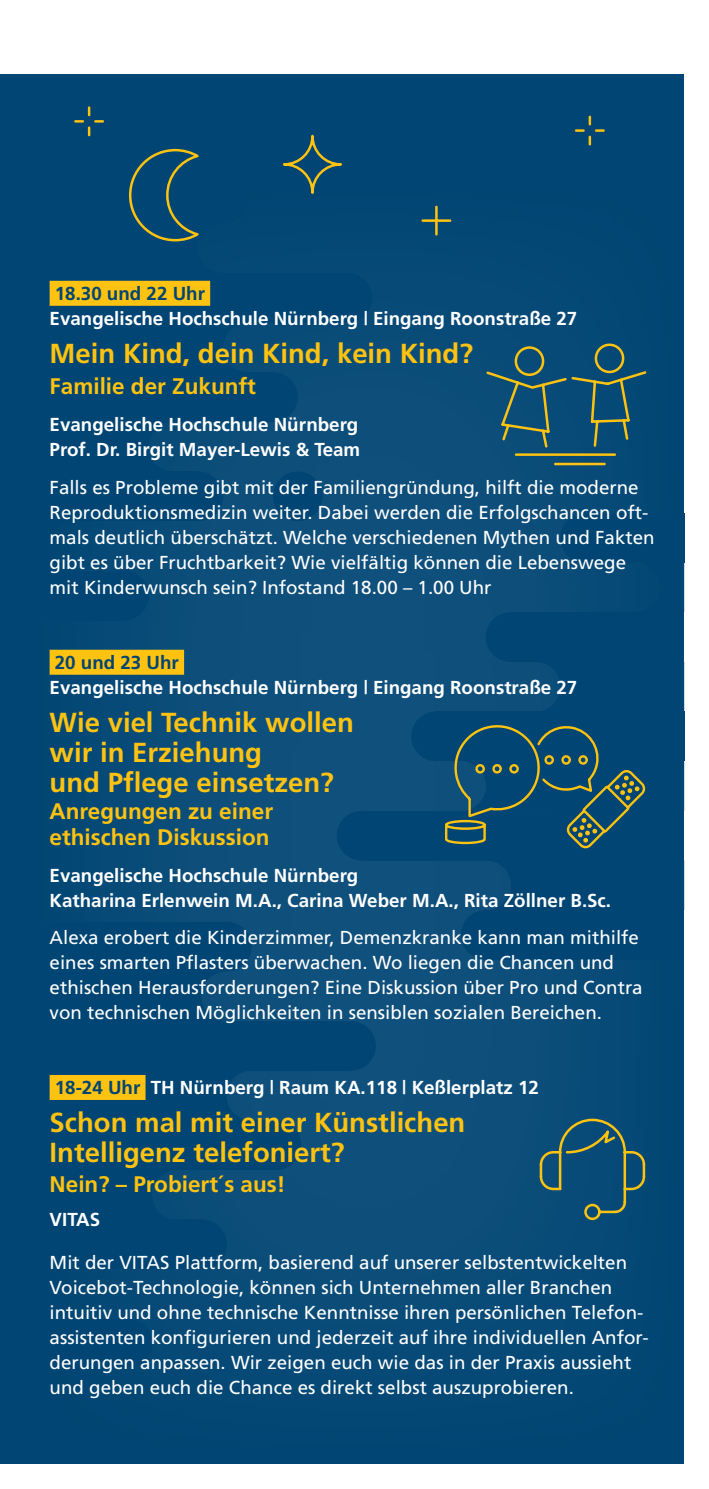
<style>
.page{position:relative;width:709px;height:1489px;background:#fff}
.page>*{position:absolute;margin:0;border:0;box-sizing:border-box;transform-origin:0 0}
.t1{font:700 27.5px/30px "Frutiger";color:#fec210}
.t2{font:700 22.5px/26.2px "Frutiger";color:#fec210}
.t3{font:18.75px/25px "Frutiger";color:#fff}
.t4{font:700 18.75px/25px "Frutiger";color:#fff}
.t5{font:700 18.75px "Frutiger";color:#004573}
.s1{color:#004573}
</style>
<div class="page">
<div style="left:0;top:74px;width:684px;height:1389px;background:#004573"></div>
<div style="left:25px;top:174px;width:659px;height:1289px;background:#0b4c79"></div>
<div style="left:322px;top:273px;width:50px;height:49px;background:#004573;border-radius:50%"></div>
<div style="left:174px;top:471px;width:49px;height:50px;background:#004573;border-radius:50%"></div>
<div style="left:99px;top:570px;width:50px;height:50px;background:#004573;border-radius:50%"></div>
<div style="left:198px;top:174px;width:50px;height:49px;background:#004573;border-radius:50%"></div>
<div style="left:248px;top:372px;width:50px;height:50px;background:#004573;border-radius:50%"></div>
<svg style="left:25px;top:322px;width:223px;height:50px"></svg>
<svg style="left:25px;top:422px;width:141px;height:49px"></svg>
<div style="left:25px;top:521px;width:43px;height:49px;background:#004573"></div>
<div style="left:25px;top:273px;width:322px;height:49px;background:#004573"></div>
<div style="left:25px;top:471px;width:173px;height:50px;background:#004573"></div>
<div style="left:273px;top:471px;width:49px;height:50px;background:#004573;border-radius:50%"></div>
<div style="left:25px;top:570px;width:99px;height:50px;background:#004573"></div>
<div style="left:25px;top:372px;width:248px;height:50px;background:#004573"></div>
<div style="left:337px;top:810px;width:49px;height:50px;background:#004573;border-radius:50%"></div>
<div style="left:485px;top:612px;width:50px;height:50px;background:#004573;border-radius:50%"></div>
<div style="left:560px;top:513px;width:49px;height:49px;background:#004573;border-radius:50%"></div>
<div style="left:461px;top:910px;width:49px;height:49px;background:#004573;border-radius:50%"></div>
<div style="left:411px;top:711px;width:50px;height:50px;background:#004573;border-radius:50%"></div>
<svg style="left:486px;top:860px;width:198px;height:50px"></svg>
<svg style="left:543px;top:662px;width:141px;height:49px"></svg>
<div style="left:635px;top:562px;width:49px;height:50px;background:#004573"></div>
<div style="left:361px;top:810px;width:323px;height:50px;background:#004573"></div>
<div style="left:510px;top:612px;width:174px;height:50px;background:#004573"></div>
<div style="left:585px;top:513px;width:99px;height:49px;background:#004573"></div>
<div style="left:485px;top:910px;width:199px;height:49px;background:#004573"></div>
<div style="left:436px;top:711px;width:248px;height:50px;background:#004573"></div>
<div style="left:326px;top:1021px;width:50px;height:49px;background:#004573;border-radius:50%"></div>
<div style="left:177px;top:1219px;width:50px;height:50px;background:#004573;border-radius:50%"></div>
<div style="left:103px;top:1318px;width:49px;height:50px;background:#004573;border-radius:50%"></div>
<div style="left:202px;top:921px;width:50px;height:50px;background:#004573;border-radius:50%"></div>
<div style="left:252px;top:1120px;width:49px;height:49px;background:#004573;border-radius:50%"></div>
<svg style="left:28px;top:971px;width:198px;height:50px"></svg>
<svg style="left:28px;top:1070px;width:223px;height:50px"></svg>
<svg style="left:28px;top:1169px;width:149px;height:50px"></svg>
<div style="left:28px;top:1269px;width:44px;height:49px;background:#004573"></div>
<div style="left:28px;top:1021px;width:323px;height:49px;background:#004573"></div>
<div style="left:28px;top:1219px;width:174px;height:50px;background:#004573"></div>
<div style="left:28px;top:1318px;width:100px;height:50px;background:#004573"></div>
<div style="left:28px;top:921px;width:199px;height:50px;background:#004573"></div>
<div style="left:28px;top:1120px;width:248px;height:49px;background:#004573"></div>
<svg style="left:576px;top:117px;width:27px;height:27px"></svg>
<svg style="left:75px;top:108px;width:28px;height:27px"></svg>
<hr style="left:422px;top:219px;width:28px;height:3px;background:#fec210">
<hr style="left:435px;top:207px;width:2px;height:27px;background:#fec210">
<div style="left:283px;top:135px;width:59px;height:59px;border:2px solid #fec210;border-radius:50%"></div>
<svg style="left:486px;top:343px;width:161px;height:123px"></svg>
<svg style="left:539px;top:1118px;width:107px;height:103px"></svg>
<svg style="left:444px;top:725px;width:240px;height:124px"></svg>
<div style="left:475px;top:764px;width:10px;height:9px;border:2px solid #fec210;border-radius:50%"></div>
<div style="left:492px;top:764px;width:10px;height:9px;border:2px solid #fec210;border-radius:50%"></div>
<div style="left:509px;top:764px;width:10px;height:9px;border:2px solid #fec210;border-radius:50%"></div>
<div style="left:544px;top:755px;width:10px;height:9px;border:2px solid #fec210;border-radius:50%"></div>
<div style="left:561px;top:755px;width:10px;height:9px;border:2px solid #fec210;border-radius:50%"></div>
<div style="left:578px;top:755px;width:10px;height:9px;border:2px solid #fec210;border-radius:50%"></div>
<div style="left:25px;top:148px;width:198px;height:125px;background:#004573"></div>
<div style="left:50px;top:281px;width:160px;height:25px;background:#fec210"></div>
<div style="left:50px;top:649px;width:134px;height:25px;background:#fec210"></div>
<div style="left:50px;top:1074px;width:95px;height:25px;background:#fec210"></div>
<p class="t5" style="left:55px;top:282px;width:152px">18.30 und 22 Uhr</p>
<p class="t4" style="left:50px;top:306px;width:529px">Evangelische Hochschule Nürnberg | Eingang Roonstraße 27</p>
<h1 class="t1" style="left:50px;top:338px;width:425px">Mein Kind, dein Kind, kein Kind?</h1>
<p class="t2" style="left:50px;top:373px;width:208px">Familie der Zukunft</p>
<p class="t4" style="left:50px;top:412px;width:312px">Evangelische Hochschule Nürnberg<br>Prof. Dr. Birgit Mayer-Lewis &amp; Team</p>
<p class="t3" style="left:50px;top:475px;width:606px">Falls es Probleme gibt mit der Familiengründung, hilft die moderne Reproduktionsmedizin weiter. Dabei werden die Erfolgschancen oft&shy;mals deutlich überschätzt. Welche verschiedenen Mythen und Fakten gibt es über Fruchtbarkeit? Wie vielfältig können die Lebenswege mit Kinderwunsch sein? Infostand 18.00 – 1.00 Uhr</p>
<p class="t5" style="left:55px;top:651px;width:125px">20 und 23 Uhr</p>
<p class="t4" style="left:50px;top:675px;width:529px">Evangelische Hochschule Nürnberg | Eingang Roonstraße 27</p>
<h1 class="t1" style="left:50px;top:706px;width:306px">Wie viel Technik wollen wir in Erziehung<br>und Pflege einsetzen?</h1>
<p class="t2" style="left:50px;top:798px;width:225px">Anregungen zu einer ethischen Diskussion</p>
<p class="t4" style="left:50px;top:862px;width:563px">Evangelische Hochschule Nürnberg<br>Katharina Erlenwein M.A., Carina Weber M.A., Rita Zöllner B.Sc.</p>
<p class="t3" style="left:50px;top:925px;width:594px">Alexa erobert die Kinderzimmer, Demenzkranke kann man mithilfe eines smarten Pflasters überwachen. Wo liegen die Chancen und ethischen Herausforderungen? Eine Diskussion über Pro und Contra von technischen Möglichkeiten in sensiblen sozialen Bereichen.</p>
<p class="t4" style="left:55px;top:1075px;width:485px"><span class="s1">18-24 Uhr</span> TH Nürnberg | Raum KA.118 | Keßlerplatz 12</p>
<h1 class="t1" style="left:50px;top:1106px;width:417px">Schon mal mit einer Künstlichen<br>Intelligenz telefoniert?</h1>
<p class="t2" style="left:50px;top:1170px;width:237px">Nein? – Probiert´s aus!</p>
<p class="t4" style="left:50px;top:1206px;width:52px">VITAS</p>
<p class="t3" style="left:50px;top:1250px;width:600px">Mit der VITAS Plattform, basierend auf unserer selbstentwickelten Voicebot-Technologie, können sich Unternehmen aller Branchen intuitiv und ohne technische Kenntnisse ihren persönlichen Telefon&shy;assistenten konfigurieren und jederzeit auf ihre individuellen Anfor&shy;derungen anpassen. Wir zeigen euch wie das in der Praxis aussieht und geben euch die Chance es direkt selbst auszuprobieren.</p>
</div>
